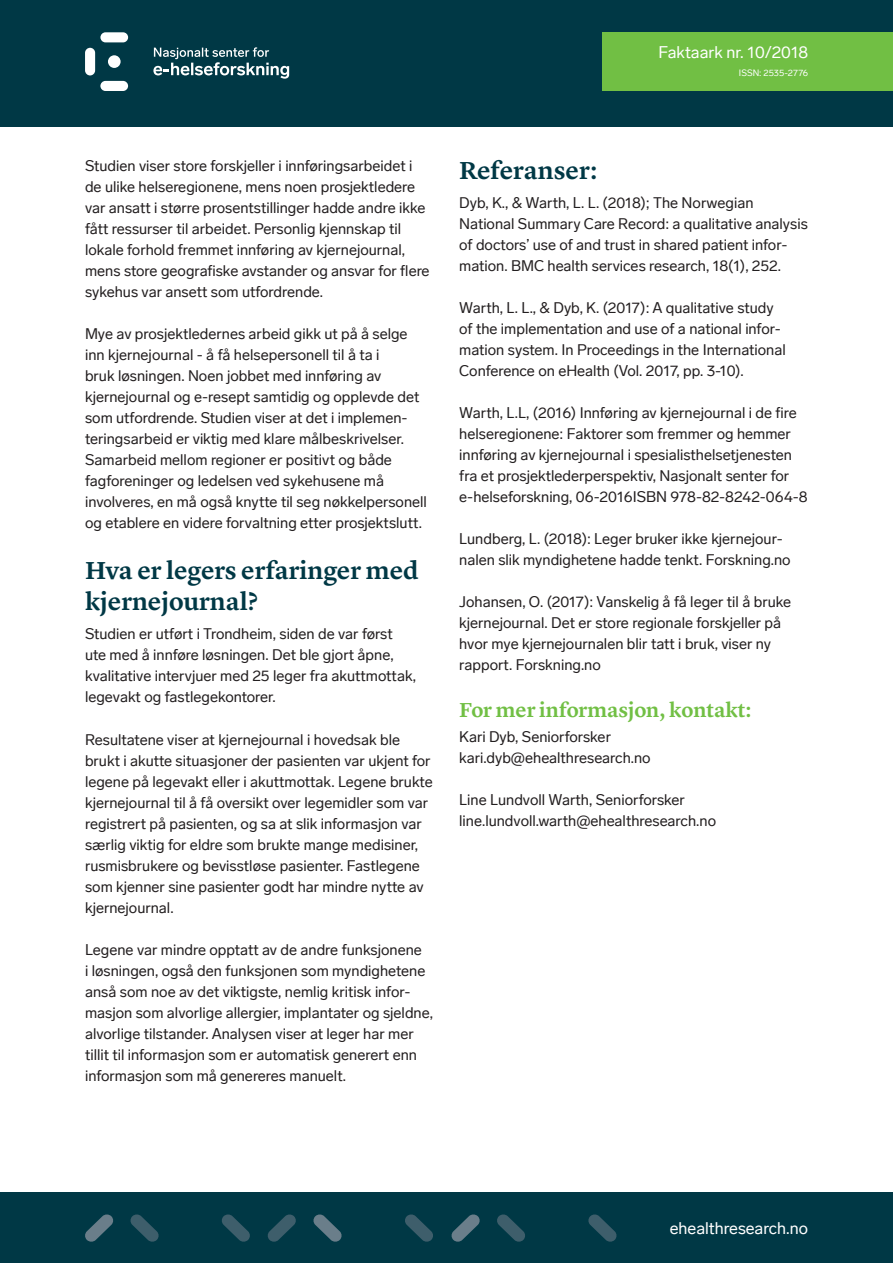
<style>
.page{position:relative;width:893px;height:1263px;background:#fff}
.page>*{position:absolute;margin:0;border:0;box-sizing:border-box;transform-origin:0 0}
.Overskrift_H1{font:600 25.5px/30.6px "Lyon Text";color:#003845}
.Overskrift_H2{font:600 21px "Lyon Text";color:#71bf44}
.Dekortekst_hvit{font:16.5px "Lab Grotesque";color:#fff}
.Brødtekst{font:15px/21px "Lab Grotesque";color:#231f20}
.ISSN{font:9px "Lab Grotesque";color:#fff}
</style>
<div class="page">
<div style="left:0;top:1193px;width:893px;height:70px;background:#003845"></div>
<svg style="left:405px;top:1214px;width:28px;height:28px"></svg>
<svg style="left:313px;top:1214px;width:29px;height:28px"></svg>
<svg style="left:130px;top:1214px;width:29px;height:28px"></svg>
<svg style="left:222px;top:1214px;width:28px;height:28px"></svg>
<svg style="left:267px;top:1214px;width:29px;height:28px"></svg>
<svg style="left:85px;top:1214px;width:28px;height:28px"></svg>
<svg style="left:497px;top:1214px;width:28px;height:28px"></svg>
<svg style="left:451px;top:1214px;width:29px;height:28px"></svg>
<svg style="left:588px;top:1214px;width:29px;height:28px"></svg>
<div style="left:0;top:0;width:893px;height:126px;background:#003845"></div>
<div style="left:100px;top:32px;width:28px;height:10px;background:#fff;border-radius:5px"></div>
<div style="left:108px;top:55px;width:13px;height:13px;background:#fff;border-radius:50%"></div>
<div style="left:100px;top:81px;width:28px;height:10px;background:#fff;border-radius:5px"></div>
<div style="left:85px;top:48px;width:10px;height:27px;background:#fff;border-radius:5px"></div>
<svg style="left:153px;top:47px;width:136px;height:32px"></svg>
<div style="left:602px;top:32px;width:291px;height:59px;background:#71bf44"></div>
<p class="Dekortekst_hvit" style="left:658px;top:43px;width:151px">Faktaark nr. 10/2018</p>
<p class="ISSN" style="left:739px;top:67px;width:71px">ISSN: 2535-2776</p>
<p class="Brødtekst" style="left:85px;top:155px;width:346px">Studien viser store forskjeller i innføringsarbeidet i de ulike helseregionene, mens noen prosjektledere var ansatt i større prosentstillinger hadde andre ikke fått ressurser til arbeidet. Personlig kjennskap til lokale forhold fremmet innføring av kjernejournal, mens store geografiske avstander og ansvar for flere sykehus var ansett som utfordrende.</p>
<p class="Brødtekst" style="left:85px;top:323px;width:343px">Mye av prosjektledernes arbeid gikk ut på å selge inn kjernejournal - å få helsepersonell til å ta i<br>bruk løsningen. Noen jobbet med innføring av kjernejournal og e-resept samtidig og opplevde det som utfordrende. Studien viser at det i implemen&shy;teringsarbeid er viktig med klare målbeskrivelser.<br>Samarbeid mellom regioner er positivt og både fagforeninger og ledelsen ved sykehusene må involveres, en må også knytte til seg nøkkelpersonell og etablere en videre forvaltning etter prosjektslutt.</p>
<p class="Overskrift_H1" style="left:85px;top:553px;width:335px">Hva er legers erfaringer med kjernejournal?</p>
<p class="Brødtekst" style="left:85px;top:624px;width:332px">Studien er utført i Trondheim, siden de var først ute med å innføre løsningen. Det ble gjort åpne, kvalitative intervjuer med 25 leger fra akuttmottak, legevakt og fastlegekontorer.</p>
<p class="Brødtekst" style="left:85px;top:729px;width:349px">Resultatene viser at kjernejournal i hovedsak ble brukt i akutte situasjoner der pasienten var ukjent for legene på legevakt eller i akuttmottak. Legene brukte kjernejournal til å få oversikt over legemidler som var registrert på pasienten, og sa at slik informasjon var særlig viktig for eldre som brukte mange medisiner, rusmisbrukere og bevisstløse pasienter. Fastlegene som kjenner sine pasienter godt har mindre nytte av kjernejournal.</p>
<p class="Brødtekst" style="left:85px;top:939px;width:349px">Legene var mindre opptatt av de andre funksjonene<br>i løsningen, også den funksjonen som myndighetene anså som noe av det viktigste, nemlig kritisk infor&shy;masjon som alvorlige allergier, implantater og sjeldne, alvorlige tilstander. Analysen viser at leger har mer tillit til informasjon som er automatisk generert enn informasjon som må genereres manuelt.</p>
<p class="Overskrift_H1" style="left:459px;top:153px;width:139px">Referanser:</p>
<p class="Brødtekst" style="left:459px;top:193px;width:350px">Dyb, K., &amp; Warth, L. L. (2018); The Norwegian National Summary Care Record: a qualitative analysis of doctors’ use of and trust in shared patient infor&shy;mation. BMC health services research, 18(1), 252.</p>
<p class="Brødtekst" style="left:459px;top:298px;width:328px">Warth, L. L., &amp; Dyb, K. (2017): A qualitative study of the implementation and use of a national infor&shy;mation system. In Proceedings in the International Conference on eHealth (Vol. 2017, pp. 3-10).</p>
<p class="Brødtekst" style="left:459px;top:403px;width:350px">Warth, L.L, (2016) Innføring av kjernejournal i de fire helseregionene: Faktorer som fremmer og hemmer innføring av kjernejournal i spesialisthelsetjenesten fra et prosjektlederperspektiv, Nasjonalt senter for e-helseforskning, 06-2016ISBN 978-82-8242-064-8</p>
<p class="Brødtekst" style="left:459px;top:529px;width:333px">Lundberg, L. (2018): Leger bruker ikke kjernejour&shy;nalen slik myndighetene hadde tenkt. Forskning.no</p>
<p class="Brødtekst" style="left:459px;top:592px;width:333px">Johansen, O. (2017): Vanskelig å få leger til å bruke kjernejournal. Det er store regionale forskjeller på hvor mye kjernejournalen blir tatt i bruk, viser ny rapport. Forskning.no</p>
<p class="Overskrift_H2" style="left:459px;top:693px;width:294px">For mer informasjon, kontakt:</p>
<p class="Brødtekst" style="left:459px;top:726px;width:153px">Kari Dyb, Seniorforsker</p>
<p class="Brødtekst" style="left:459px;top:747px;width:193px">kari.dyb@ehealthresearch.no</p>
<p class="Brødtekst" style="left:459px;top:789px;width:227px">Line Lundvoll Warth, Seniorforsker</p>
<p class="Brødtekst" style="left:459px;top:810px;width:258px">line.lundvoll.warth@ehealthresearch.no</p>
<p class="Dekortekst_hvit" style="left:670px;top:1219px;width:140px">ehealthresearch.no</p>
</div>
